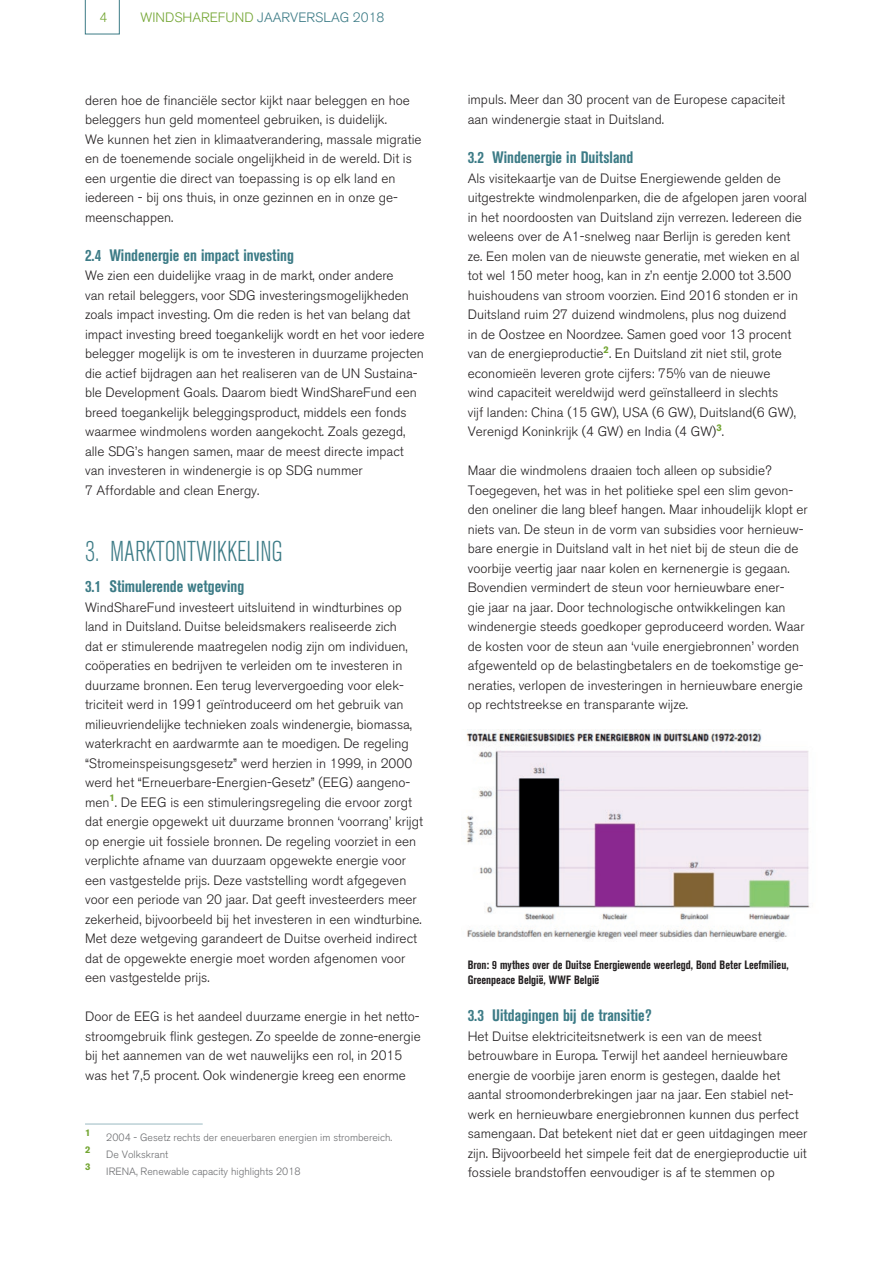
<style>
.page{position:relative;width:893px;height:1263px;background:#fff}
.page>*{position:absolute;margin:0;border:0;box-sizing:border-box;transform-origin:0 0}
.t1{font:300 condensed 28.5px "Akzidenz Grotesk BE";color:#3c7b86}
.t2{font:700 condensed 16.5px "Akzidenz Grotesk BE";color:#3c7b86}
.t3{font:300 13.5px/19.5px "Akzidenz Grotesk BE";color:#231f20}
.t4{font:300 13.5px "Akzidenz Grotesk BE";color:#3c7b86}
.t5{font:300 13.5px "Akzidenz Grotesk BE";color:#73a532}
.t6{font:700 condensed 12px/15px "Akzidenz Grotesk BE";color:#231f20}
.t7{font:300 10.5px "Akzidenz Grotesk BE";color:#6c6d70}
.t8{font:700 9.6px "Akzidenz Grotesk BE";color:#73a532}
.s1{color:#73a532}
</style>
<div class="page">
<svg style="left:85px;top:0;width:35px;height:34px"></svg>
<hr style="left:85px;top:1124px;width:118px;height:1px;background:#99b9c1">
<img style="left:466px;top:729px;width:344px;height:211px">
<p class="t5" style="left:99px;top:10px;width:9px">4</p>
<p class="t4" style="left:141px;top:10px;width:245px"><span class="s1">WINDSHAREFUND</span> JAARVERSLAG 2018</p>
<p class="t3" style="left:85px;top:90px;width:338px">deren hoe de financiële sector kijkt naar beleggen en hoe beleggers hun geld momenteel gebruiken, is duidelijk.<br>We kunnen het zien in klimaatverandering, massale migratie en de toenemende sociale ongelijkheid in de wereld. Dit is een urgentie die direct van toepassing is op elk land en iedereen - bij ons thuis, in onze gezinnen en in onze ge&shy;meenschappen.</p>
<p class="t2" style="left:85px;top:245px;width:210px">2.4 Windenergie en impact investing</p>
<p class="t3" style="left:85px;top:266px;width:341px">We zien een duidelijke vraag in de markt, onder andere<br>van retail beleggers, voor SDG investeringsmogelijkheden zoals impact investing. Om die reden is het van belang dat impact investing breed toegankelijk wordt en het voor iedere belegger mogelijk is om te investeren in duurzame projecten die actief bijdragen aan het realiseren van de UN Sustaina&shy;ble Development Goals. Daarom biedt WindShareFund een breed toegankelijk beleggingsproduct, middels een fonds waarmee windmolens worden aangekocht. Zoals gezegd, alle SDG’s hangen samen, maar de meest directe impact van investeren in windenergie is op SDG nummer<br>7 Affordable and clean Energy.</p>
<h1 class="t1" style="left:85px;top:535px;width:199px">3. MARKTONTWIKKELING</h1>
<p class="t2" style="left:85px;top:577px;width:161px">3.1 Stimulerende wetgeving</p>
<p class="t3" style="left:85px;top:597px;width:339px">WindShareFund investeert uitsluitend in windturbines op land in Duitsland. Duitse beleidsmakers realiseerde zich<br>dat er stimulerende maatregelen nodig zijn om individuen, coöperaties en bedrijven te verleiden om te investeren in duurzame bronnen. Een terug leververgoeding voor elek&shy;triciteit werd in 1991 geïntroduceerd om het gebruik van milieuvriendelijke technieken zoals windenergie, biomassa, waterkracht en aardwarmte aan te moedigen. De regeling “Stromeinspeisungsgesetz” werd herzien in 1999, in 2000 werd het “Erneuerbare-Energien-Gesetz” (EEG) aangeno&shy;men<sup>1</sup>. De EEG is een stimuleringsregeling die ervoor zorgt dat energie opgewekt uit duurzame bronnen ‘voorrang’ krijgt op energie uit fossiele bronnen. De regeling voorziet in een verplichte afname van duurzaam opgewekte energie voor een vastgestelde prijs. Deze vaststelling wordt afgegeven voor een periode van 20 jaar. Dat geeft investeerders meer zekerheid, bijvoorbeeld bij het investeren in een windturbine.<br>Met deze wetgeving garandeert de Duitse overheid indirect dat de opgewekte energie moet worden afgenomen voor een vastgestelde prijs.</p>
<p class="t3" style="left:85px;top:1007px;width:337px">Door de EEG is het aandeel duurzame energie in het netto&shy;stroomgebruik flink gestegen. Zo speelde de zonne-energie bij het aannemen van de wet nauwelijks een rol, in 2015 was het 7,5 procent. Ook windenergie kreeg een enorme</p>
<p class="t8" style="left:85px;top:1127px;width:7px">1</p>
<p class="t7" style="left:106px;top:1132px;width:287px">2004 - Gesetz rechts der eneuerbaren energien im strombereich.</p>
<p class="t8" style="left:85px;top:1144px;width:7px">2</p>
<p class="t7" style="left:106px;top:1149px;width:63px">De Volkskrant</p>
<p class="t8" style="left:85px;top:1161px;width:7px">3</p>
<p class="t7" style="left:106px;top:1166px;width:196px">IRENA, Renewable capacity highlights 2018</p>
<p class="t3" style="left:468px;top:90px;width:319px">impuls. Meer dan 30 procent van de Europese capaciteit aan windenergie staat in Duitsland.</p>
<p class="t2" style="left:468px;top:148px;width:167px">3.2 Windenergie in Duitsland</p>
<p class="t3" style="left:468px;top:168px;width:341px">Als visitekaartje van de Duitse Energiewende gelden de uitgestrekte windmolenparken, die de afgelopen jaren vooral in het noordoosten van Duitsland zijn verrezen. Iedereen die weleens over de A1-snelweg naar Berlijn is gereden kent ze. Een molen van de nieuwste generatie, met wieken en al tot wel 150 meter hoog, kan in z’n eentje 2.000 tot 3.500 huishoudens van stroom voorzien. Eind 2016 stonden er in Duitsland ruim 27 duizend windmolens, plus nog duizend<br>in de Oostzee en Noordzee. Samen goed voor 13 procent van de energieproductie<sup>2</sup>. En Duitsland zit niet stil, grote economieën leveren grote cijfers: 75% van de nieuwe<br>wind capaciteit wereldwijd werd geïnstalleerd in slechts<br>vijf landen: China (15 GW), USA (6 GW), Duitsland(6 GW), Verenigd Koninkrijk (4 GW) en India (4 GW)<sup>3</sup>.</p>
<p class="t3" style="left:468px;top:461px;width:341px">Maar die windmolens draaien toch alleen op subsidie?<br>Toegegeven, het was in het politieke spel een slim gevon&shy;den oneliner die lang bleef hangen. Maar inhoudelijk klopt er niets van. De steun in de vorm van subsidies voor hernieuw&shy;bare energie in Duitsland valt in het niet bij de steun die de voorbije veertig jaar naar kolen en kernenergie is gegaan.<br>Bovendien vermindert de steun voor hernieuwbare ener-<br>gie jaar na jaar. Door technologische ontwikkelingen kan windenergie steeds goedkoper geproduceerd worden. Waar de kosten voor de steun aan ‘vuile energiebronnen’ worden afgewenteld op de belastingbetalers en de toekomstige ge&shy;neraties, verlopen de investeringen in hernieuwbare energie op rechtstreekse en transparante wijze.</p>
<p class="t6" style="left:468px;top:957px;width:322px">Bron: 9 mythes over de Duitse Energiewende weerlegd, Bond Beter Leefmilieu,<br>Greenpeace België, WWF België</p>
<p class="t2" style="left:468px;top:1006px;width:185px">3.3 Uitdagingen bij de transitie?</p>
<p class="t3" style="left:468px;top:1026px;width:341px">Het Duitse elektriciteitsnetwerk is een van de meest betrouwbare in Europa. Terwijl het aandeel hernieuwbare energie de voorbije jaren enorm is gestegen, daalde het aantal stroomonderbrekingen jaar na jaar. Een stabiel net&shy;werk en hernieuwbare energiebronnen kunnen dus perfect samengaan. Dat betekent niet dat er geen uitdagingen meer zijn. Bijvoorbeeld het simpele feit dat de energieproductie uit fossiele brandstoffen eenvoudiger is af te stemmen op</p>
</div>
